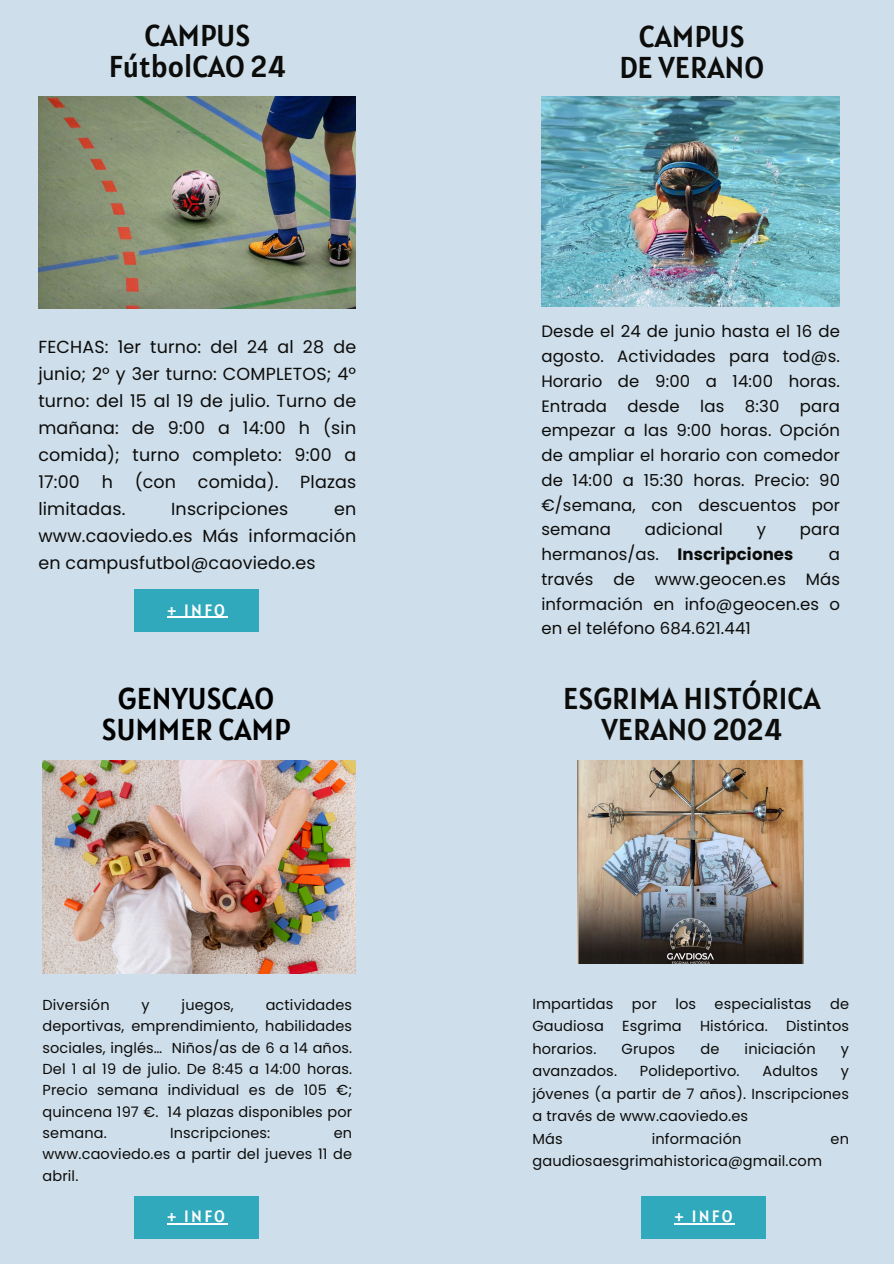
<style>
.page{position:relative;width:894px;height:1264px;background:#fff}
.page>*{position:absolute;margin:0;border:0;box-sizing:border-box;transform-origin:0 0}
.t1{font:30px/31.5px "Alatsi";color:#0c0c0a;text-align:center}
.t2{font:30px/31.5px "Alatsi";color:#000;text-align:center}
.t3{font:17.4px/27px "Poppins";letter-spacing:.01em;color:#0c0c0a;text-align:justify}
.t4{font:16.5px/24.8px "Poppins";letter-spacing:.01em;color:#0c0c0a;text-align:justify}
.t5{font:700 16.5px "Poppins";letter-spacing:.01em;color:#0c0c0a}
.t6{font:16.35px "Alatsi";letter-spacing:.14em;color:#fff}
.t7{font:14.55px/21.3px "Poppins";letter-spacing:.01em;color:#0c0c0a;text-align:justify}
.s1{font-weight:400}
</style>
<div class="page">
<div style="left:0;top:0;width:893px;height:1263px;background:#cedeeb"></div>
<img style="left:541px;top:97px;width:298px;height:209px">
<img style="left:577px;top:760px;width:226px;height:203px">
<div style="left:133px;top:590px;width:125px;height:42px;background:#2fa9bb"></div>
<hr style="left:167px;top:617px;width:60px;height:1px;background:#fff">
<img style="left:38px;top:97px;width:318px;height:211px">
<img style="left:42px;top:760px;width:313px;height:213px">
<div style="left:133px;top:1196px;width:125px;height:42px;background:#2fa9bb"></div>
<hr style="left:167px;top:1223px;width:60px;height:1px;background:#fff">
<div style="left:641px;top:1196px;width:124px;height:42px;background:#2fa9bb"></div>
<hr style="left:674px;top:1223px;width:60px;height:1px;background:#fff">
<h1 class="t1" style="left:109px;top:19px;width:178px">CAMPUS<br>FútbolCAO 24</h1>
<p class="t3" style="left:38px;top:333px;width:319px">FECHAS: 1er turno: del 24 al 28 de junio; 2º y 3er turno: COMPLETOS; 4º turno: del 15 al 19 de julio. Turno de mañana: de 9:00 a 14:00 h (sin comida); turno completo: 9:00 a 17:00 h (con comida). Plazas limitadas.</p>
<p class="t3" style="left:171px;top:495px;width:119px">Inscripciones</p>
<p class="t3" style="left:38px;top:495px;width:319px;text-indent:295px">en www.caoviedo.es Más información en campusfutbol@caoviedo.es</p>
<p class="t6" style="left:167px;top:599px;width:59px">+ INFO</p>
<h1 class="t2" style="left:102px;top:682px;width:190px">GENYUSCAO<br>SUMMER CAMP</h1>
<h1 class="t1" style="left:619px;top:20px;width:146px">CAMPUS<br>DE VERANO</h1>
<p class="t4" style="left:541px;top:319px;width:300px">Desde el 24 de junio hasta el 16 de agosto. Actividades para tod@s.<br>Horario de 9:00 a 14:00 horas.<br>Entrada desde las 8:30 para empezar a las 9:00 horas. Opción de ampliar el horario con comedor de 14:00 a 15:30 horas. Precio: 90 €/semana, con descuentos por semana</p>
<p class="t4" style="left:644px;top:517px;width:80px">adicional</p>
<p class="t4" style="left:756px;top:517px;width:11px">y</p>
<p class="t4" style="left:799px;top:517px;width:42px">para</p>
<p class="t5" style="left:541px;top:543px;width:253px"><span class="s1">hermanos/as.</span> Inscripciones</p>
<p class="t4" style="left:541px;top:542px;width:300px;text-indent:287px">a través de www.geocen.es Más información en info@geocen.es o en el teléfono 684.621.441</p>
<h1 class="t1" style="left:563px;top:682px;width:259px">ESGRIMA HISTÓRICA<br>VERANO 2024</h1>
<p class="t7" style="left:532px;top:992px;width:83px">Impartidas</p>
<p class="t7" style="left:631px;top:992px;width:26px">por</p>
<p class="t7" style="left:675px;top:992px;width:22px">los</p>
<p class="t7" style="left:714px;top:992px;width:98px">especialistas</p>
<p class="t7" style="left:532px;top:992px;width:318px;line-height:22.5px;text-indent:297px">de Gaudiosa Esgrima Histórica. Distintos horarios.</p>
<p class="t7" style="left:42px;top:994px;width:69px">Diversión</p>
<p class="t7" style="left:141px;top:994px;width:10px">y</p>
<p class="t7" style="left:181px;top:994px;width:54px">juegos,</p>
<p class="t7" style="left:42px;top:994px;width:311px;text-indent:223px">actividades deportivas, emprendimiento, habilidades sociales, inglés… Niños/as de 6 a 14 años.<br>Del 1 al 19 de julio. De 8:45 a 14:00 horas.<br>Precio semana individual es de 105 €; quincena 197 €. 14 plazas disponibles por semana.</p>
<p class="t7" style="left:621px;top:1037px;width:55px">Grupos</p>
<p class="t7" style="left:700px;top:1037px;width:20px">de</p>
<p class="t7" style="left:744px;top:1037px;width:73px">iniciación</p>
<p class="t7" style="left:840px;top:1037px;width:10px">y</p>
<p class="t7" style="left:532px;top:1060px;width:86px">avanzados.</p>
<p class="t7" style="left:639px;top:1060px;width:101px">Polideportivo.</p>
<p class="t7" style="left:762px;top:1060px;width:57px">Adultos</p>
<p class="t7" style="left:532px;top:1059px;width:318px;line-height:22.5px;text-align:left;text-indent:308px">y jóvenes (a partir de 7 años). Inscripciones a través de www.caoviedo.es<br>Más</p>
<p class="t7" style="left:170px;top:1122px;width:102px">Inscripciones:</p>
<p class="t7" style="left:42px;top:1122px;width:311px;text-indent:291px">en www.caoviedo.es a partir del jueves 11 de abril.</p>
<p class="t6" style="left:167px;top:1205px;width:59px">+ INFO</p>
<p class="t6" style="left:674px;top:1205px;width:59px">+ INFO</p>
<p class="t7" style="left:651px;top:1127px;width:91px">información</p>
<p class="t7" style="left:830px;top:1127px;width:20px">en</p>
<p class="t7" style="left:532px;top:1150px;width:291px">gaudiosaesgrimahistorica@gmail.com</p>
</div>
